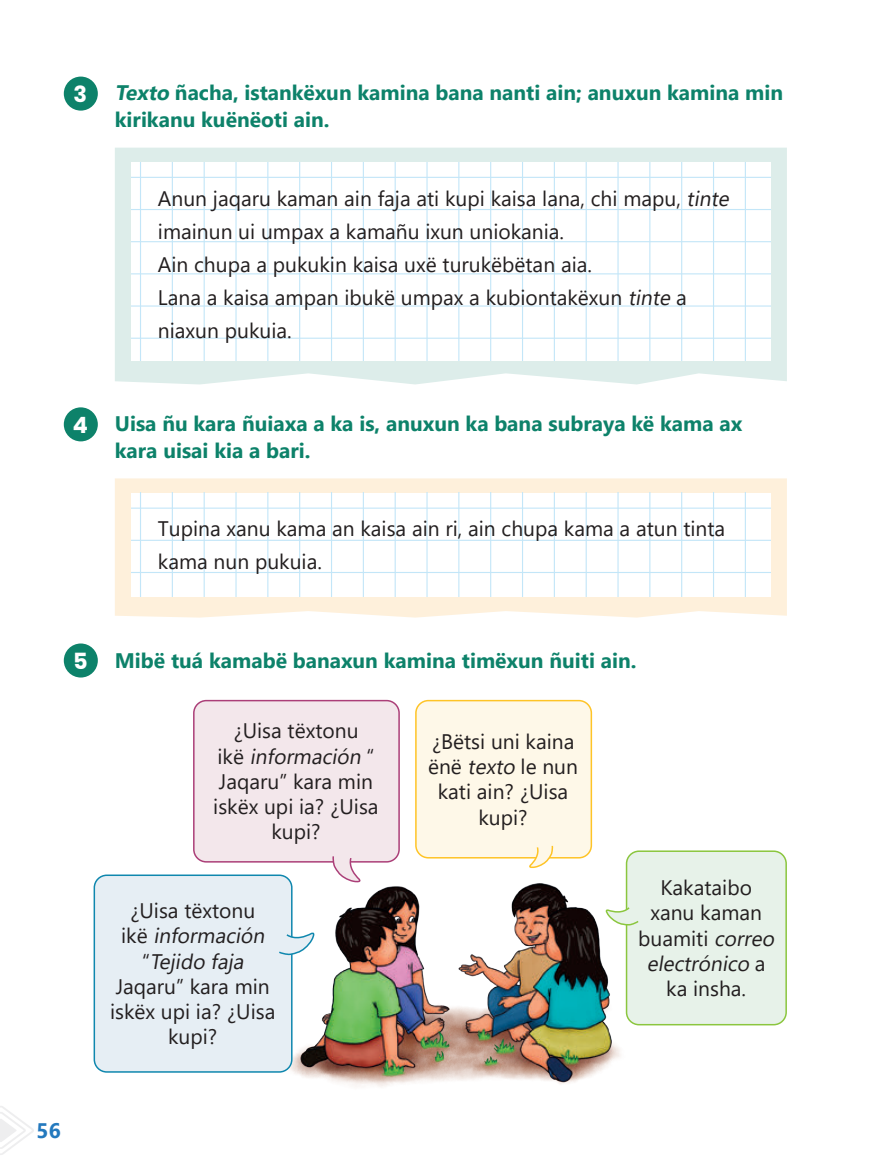
<style>
.page{position:relative;width:872px;height:1170px;background:#fff}
.page>*{position:absolute;margin:0;border:0;box-sizing:border-box;transform-origin:0 0}
.t1{font:21px/25.2px "Segoe UI";color:#231f20;text-align:center}
.t2{font:700 21px/27px "Segoe UI";color:#0d826a}
.t3{font:700 21px "Segoe UI";color:#2479be}
.s1{font-family:"Poppins";font-size:22.5px;color:#fff}
.s2{font-style:italic}
</style>
<div class="page">
<svg style="left:0;top:1106px;width:34px;height:49px"></svg>
<div style="left:64px;top:77px;width:34px;height:34px;background:#0d826a;border-radius:50%"></div>
<svg style="left:115px;top:148px;width:672px;height:236px;background:#e1efec"></svg>
<div style="left:131px;top:162px;width:639px;height:198px;background:#fff"></div>
<hr style="left:140px;top:162px;width:1px;height:198px;background:#c3e6f8">
<hr style="left:394px;top:162px;width:2px;height:198px;background:#c3e6f8">
<hr style="left:649px;top:162px;width:1px;height:198px;background:#c3e6f8">
<hr style="left:204px;top:162px;width:1px;height:198px;background:#c3e6f8">
<hr style="left:458px;top:162px;width:1px;height:198px;background:#c3e6f8">
<hr style="left:713px;top:162px;width:1px;height:198px;background:#c3e6f8">
<hr style="left:172px;top:162px;width:1px;height:198px;background:#c3e6f8">
<hr style="left:426px;top:162px;width:1px;height:198px;background:#c3e6f8">
<hr style="left:681px;top:162px;width:1px;height:198px;background:#c3e6f8">
<hr style="left:235px;top:162px;width:1px;height:198px;background:#c3e6f8">
<hr style="left:490px;top:162px;width:1px;height:198px;background:#c3e6f8">
<hr style="left:745px;top:162px;width:1px;height:198px;background:#c3e6f8">
<hr style="left:267px;top:162px;width:1px;height:198px;background:#c3e6f8">
<hr style="left:522px;top:162px;width:1px;height:198px;background:#c3e6f8">
<hr style="left:331px;top:162px;width:1px;height:198px;background:#c3e6f8">
<hr style="left:585px;top:162px;width:2px;height:198px;background:#c3e6f8">
<hr style="left:299px;top:162px;width:1px;height:198px;background:#c3e6f8">
<hr style="left:554px;top:162px;width:1px;height:198px;background:#c3e6f8">
<hr style="left:363px;top:162px;width:1px;height:198px;background:#c3e6f8">
<hr style="left:617px;top:162px;width:1px;height:198px;background:#c3e6f8">
<hr style="left:131px;top:337px;width:639px;height:2px;background:#c3e6f8">
<hr style="left:131px;top:273px;width:639px;height:1px;background:#c3e6f8">
<hr style="left:131px;top:305px;width:639px;height:1px;background:#c3e6f8">
<hr style="left:131px;top:241px;width:639px;height:1px;background:#c3e6f8">
<hr style="left:131px;top:209px;width:639px;height:1px;background:#c3e6f8">
<hr style="left:131px;top:177px;width:639px;height:1px;background:#c3e6f8">
<div style="left:64px;top:407px;width:34px;height:34px;background:#0d826a;border-radius:50%"></div>
<svg style="left:115px;top:478px;width:672px;height:139px;background:#fdf1de"></svg>
<div style="left:131px;top:493px;width:639px;height:103px;background:#fff"></div>
<hr style="left:140px;top:493px;width:1px;height:103px;background:#c3e6f8">
<hr style="left:394px;top:493px;width:2px;height:103px;background:#c3e6f8">
<hr style="left:649px;top:493px;width:1px;height:103px;background:#c3e6f8">
<hr style="left:204px;top:493px;width:1px;height:103px;background:#c3e6f8">
<hr style="left:458px;top:493px;width:1px;height:103px;background:#c3e6f8">
<hr style="left:713px;top:493px;width:1px;height:103px;background:#c3e6f8">
<hr style="left:172px;top:493px;width:1px;height:103px;background:#c3e6f8">
<hr style="left:426px;top:493px;width:1px;height:103px;background:#c3e6f8">
<hr style="left:681px;top:493px;width:1px;height:103px;background:#c3e6f8">
<hr style="left:235px;top:493px;width:1px;height:103px;background:#c3e6f8">
<hr style="left:490px;top:493px;width:1px;height:103px;background:#c3e6f8">
<hr style="left:745px;top:493px;width:1px;height:103px;background:#c3e6f8">
<hr style="left:267px;top:493px;width:1px;height:103px;background:#c3e6f8">
<hr style="left:522px;top:493px;width:1px;height:103px;background:#c3e6f8">
<hr style="left:331px;top:493px;width:1px;height:103px;background:#c3e6f8">
<hr style="left:585px;top:493px;width:2px;height:103px;background:#c3e6f8">
<hr style="left:299px;top:493px;width:1px;height:103px;background:#c3e6f8">
<hr style="left:554px;top:493px;width:1px;height:103px;background:#c3e6f8">
<hr style="left:363px;top:493px;width:1px;height:103px;background:#c3e6f8">
<hr style="left:617px;top:493px;width:1px;height:103px;background:#c3e6f8">
<hr style="left:131px;top:572px;width:639px;height:1px;background:#c3e6f8">
<hr style="left:131px;top:539px;width:639px;height:2px;background:#c3e6f8">
<hr style="left:131px;top:507px;width:639px;height:1px;background:#c3e6f8">
<div style="left:64px;top:643px;width:34px;height:34px;background:#0d826a;border-radius:50%"></div>
<img style="left:280px;top:883px;width:350px;height:204px">
<div style="left:94px;top:875px;width:198px;height:196px;background:#e6eef4;border-radius:12px"></div>
<div style="left:94px;top:874px;width:198px;height:198px;border:2px solid #0f87ae;border-radius:12px"></div>
<div style="left:416px;top:700px;width:175px;height:157px;background:#fef8e8;border-radius:12px"></div>
<div style="left:415px;top:699px;width:177px;height:159px;border:2px solid #fec427;border-radius:12px"></div>
<div style="left:194px;top:700px;width:205px;height:161px;background:#f3e7eb;border-radius:12px"></div>
<div style="left:193px;top:699px;width:207px;height:163px;border:2px solid #ab3f78;border-radius:12px"></div>
<div style="left:626px;top:851px;width:160px;height:173px;background:#e7f2e9;border-radius:12px"></div>
<div style="left:626px;top:850px;width:161px;height:175px;border:2px solid #8bc63e;border-radius:12px"></div>
<svg style="left:605px;top:905px;width:34px;height:19px"></svg>
<svg style="left:279px;top:931px;width:36px;height:23px"></svg>
<svg style="left:527px;top:845px;width:26px;height:23px"></svg>
<svg style="left:332px;top:856px;width:30px;height:27px"></svg>
<p class="t2" style="left:115px;top:78px;width:670px;text-indent:-41px"><span class="s1">3</span> <span class="s2">Texto</span> ñacha, istankëxun kamina bana nanti ain; anuxun kamina min kirikanu kuënëoti ain.</p>
<p class="t1" style="left:158px;top:180px;width:578px;line-height:33px;text-align:left">Anun jaqaru kaman ain faja ati kupi kaisa lana, chi mapu, <span class="s2">tinte </span>imainun ui umpax a kamañu ixun uniokania.<br>Ain chupa a pukukin kaisa uxë turukëbëtan aia.<br>Lana a kaisa ampan ibukë umpax a kubiontakëxun <span class="s2">tinte</span> a niaxun pukuia.</p>
<p class="t2" style="left:115px;top:408px;width:629px;text-indent:-42px"><span class="s1">4</span> Uisa ñu kara ñuiaxa a ka is, anuxun ka bana subraya kë kama ax kara uisai kia a bari.</p>
<p class="t1" style="left:158px;top:510px;width:569px;line-height:33px;text-align:left">Tupina xanu kama an kaisa ain ri, ain chupa kama a atun tinta kama nun pukuia.</p>
<p class="t2" style="left:73px;top:645px;width:565px"><span class="s1">5</span> Mibë tuá kamabë banaxun kamina timëxun ñuiti ain.</p>
<p class="t1" style="left:213px;top:716px;width:167px">¿Uisa tëxtonu<br>i kë <span class="s2">información</span> “<br>Jaqaru” kara min iskëx upi ia? ¿Uisa kupi?</p>
<p class="t1" style="left:110px;top:896px;width:167px">¿Uisa tëxtonu<br>i kë <span class="s2">información<br></span>“ <span class="s2">Tejido faja<br></span>Jaqaru” kara min iskëx upi ia? ¿Uisa kupi?</p>
<p class="t1" style="left:428px;top:727px;width:151px">¿Bëtsi uni kaina ënë <span class="s2">texto</span> le nun kati ain? ¿Uisa kupi?</p>
<p class="t1" style="left:638px;top:873px;width:143px">Kakataibo<br>xanu kaman buamiti <span class="s2">correo electrónico</span> a ka insha.</p>
<p class="t3" style="left:37px;top:1110px;width:26px">56</p>
</div>
